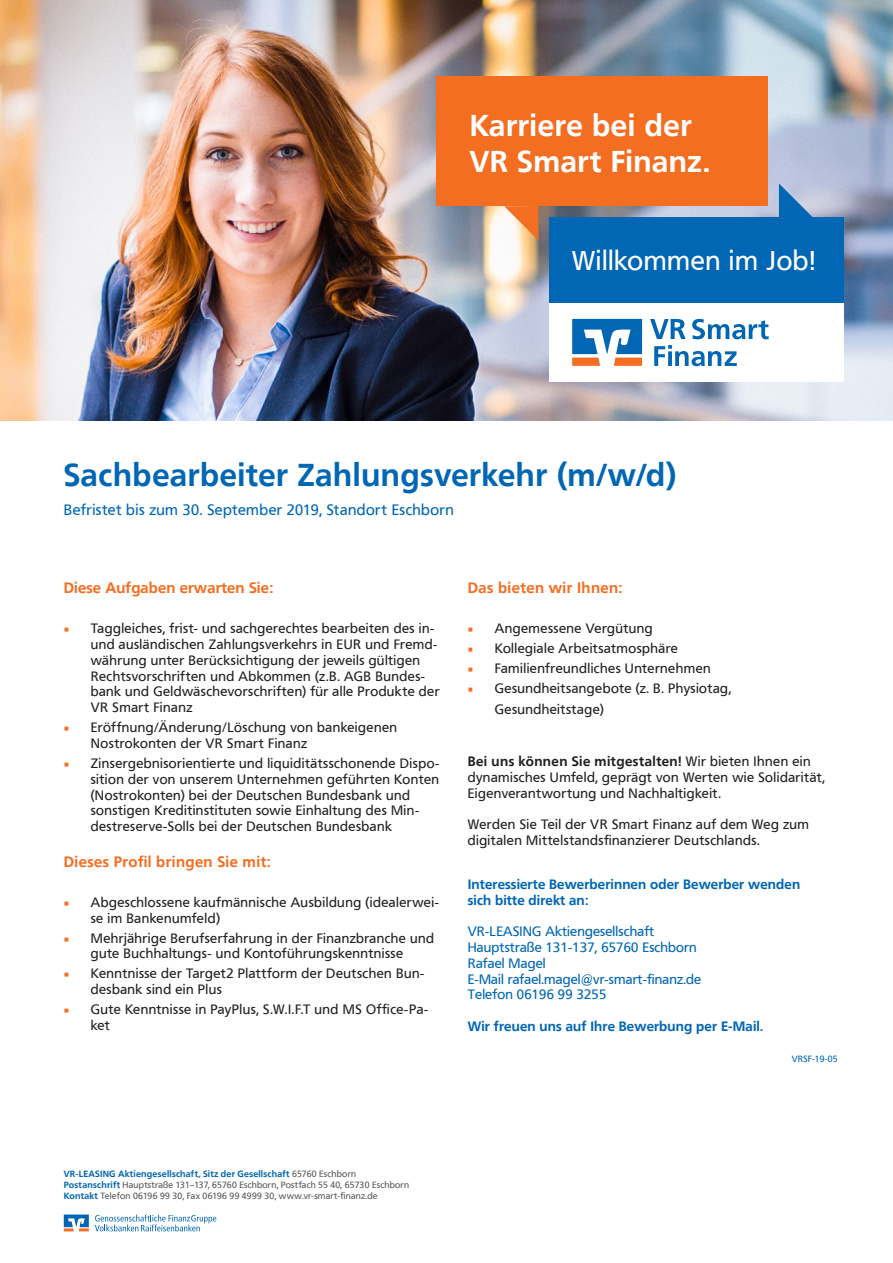
<style>
.page{position:relative;width:893px;height:1263px;background:#fff}
.page>*{position:absolute;margin:0;border:0;box-sizing:border-box;transform-origin:0 0}
.Überschrift___Zeile{font:700 31.5px "Frutiger VR";letter-spacing:.02em;color:#0166b3}
.t1{font:700 30px/36px "Frutiger VR";letter-spacing:.02em;color:#fff}
.t2{font:27px "Frutiger VR";letter-spacing:.02em;color:#fff}
.Text{font:700 15px "Frutiger VR";letter-spacing:.025em;color:#f36e21}
.Unter-Überschrift{font:15px "Frutiger VR";letter-spacing:.03em;color:#0166b3}
.Text-2{font:13.5px/15.8px "Frutiger VR";letter-spacing:.03em;color:#231f20}
.t3{font:13.5px "Frutiger VR";letter-spacing:.01em;color:#0166b3}
.t4{font:700 13.5px "Frutiger VR";letter-spacing:.01em;color:#0166b3}
.Impressum{font:9px "Frutiger VR";letter-spacing:.025em;color:#57585a}
.Impressum-2{font:700 9px "Frutiger VR";letter-spacing:.03em;color:#0166b3}
.t5{font:9px "Frutiger VR";letter-spacing:.01em;color:#0166b3}
.s1{font-family:"Minion Pro";color:#f36e21}
.s2{font-weight:700}
.s3{font-weight:400;color:#57585a}
.s4{font-weight:700;color:#0166b3}
</style>
<div class="page">
<svg style="left:95px;top:1214px;width:121px;height:17px"></svg>
<svg style="left:64px;top:1214px;width:25px;height:17px"></svg>
<img style="left:0;top:0;width:893px;height:421px">
<div style="left:436px;top:77px;width:331px;height:129px;background:#f36e21"></div>
<svg style="left:504px;top:206px;width:34px;height:34px"></svg>
<svg style="left:779px;top:183px;width:34px;height:35px"></svg>
<div style="left:550px;top:218px;width:294px;height:85px;background:#0166b3"></div>
<div style="left:550px;top:303px;width:294px;height:79px;background:#fff"></div>
<svg style="left:572px;top:318px;width:197px;height:49px"></svg>
<p class="t1" style="left:470px;top:108px;width:242px">Karriere bei der<br>VR Smart Finanz.</p>
<p class="t2" style="left:572px;top:245px;width:244px">Willkommen im Job!</p>
<p class="Überschrift___Zeile" style="left:64px;top:456px;width:614px">Sachbearbeiter Zahlungsverkehr (m/w/d)</p>
<p class="Unter-Überschrift" style="left:64px;top:500px;width:392px">Befristet bis zum 30. September 2019, Standort Eschborn</p>
<p class="Text" style="left:64px;top:579px;width:211px">Diese Aufgaben erwarten Sie:</p>
<p class="Text-2" style="left:91px;top:621px;width:350px;text-indent:-27px"><span class="s1">■</span> Taggleiches, frist- und sachgerechtes bearbeiten des in&shy;und ausländischen Zahlungsverkehrs in EUR und Fremd&shy;währung unter Berücksichtigung der jeweils gültigen Rechtsvorschriften und Abkommen (z.B. AGB Bundes&shy;bank und Geldwäschevorschriften) für alle Produkte der VR Smart Finanz</p>
<p class="Text-2" style="left:91px;top:720px;width:308px;text-indent:-27px"><span class="s1">■</span> Eröffnung/Änderung/Löschung von bankeigenen<br>Nostrokonten der VR Smart Finanz</p>
<p class="Text-2" style="left:91px;top:755px;width:350px;text-indent:-27px"><span class="s1">■</span> Zinsergebnisorientierte und liquiditätsschonende Dispo&shy;sition der von unserem Unternehmen geführten Konten (Nostrokonten) bei der Deutschen Bundesbank und sonstigen Kreditinstituten sowie Einhaltung des Min&shy;destreserve-Solls bei der Deutschen Bundesbank</p>
<p class="Text" style="left:64px;top:852px;width:208px">Dieses Profil bringen Sie mit:</p>
<p class="Text-2" style="left:91px;top:894px;width:350px;text-indent:-27px"><span class="s1">■</span> Abgeschlossene kaufmännische Ausbildung (idealerwei&shy;se im Bankenumfeld)</p>
<p class="Text-2" style="left:64px;top:930px;width:372px;text-align:center"><span class="s1">■</span> Mehrjährige Berufserfahrung in der Finanzbranche und gute Buchhaltungs- und Kontoführungskenntnisse</p>
<p class="Text-2" style="left:91px;top:966px;width:335px;text-indent:-27px"><span class="s1">■</span> Kenntnisse der Target2 Plattform der Deutschen Bun&shy;desbank sind ein Plus</p>
<p class="Text-2" style="left:91px;top:1001px;width:339px;text-indent:-27px"><span class="s1">■</span> Gute Kenntnisse in PayPlus, S.W.I.F.T und MS Office-Pa&shy;ket</p>
<p class="Text" style="left:468px;top:579px;width:156px">Das bieten wir Ihnen:</p>
<p class="Text-2" style="left:468px;top:621px;width:187px"><span class="s1">■</span> Angemessene Vergütung</p>
<p class="Text-2" style="left:468px;top:641px;width:212px"><span class="s1">■</span> Kollegiale Arbeitsatmosphäre</p>
<p class="Text-2" style="left:468px;top:661px;width:245px"><span class="s1">■</span> Familienfreundliches Unternehmen</p>
<p class="Text-2" style="left:495px;top:678px;width:238px;line-height:21px;text-indent:-27px"><span class="s1">■</span> Gesundheitsangebote (z. B. Physiotag,<br>Gesundheitstage)</p>
<p class="Text-2" style="left:468px;top:753px;width:359px"><span class="s2">Bei uns können Sie mitgestalten!</span> Wir bieten Ihnen ein dynamisches Umfeld, geprägt von Werten wie Solidarität,<br>Eigenverantwortung und Nachhaltigkeit.</p>
<p class="Text-2" style="left:468px;top:816px;width:343px">Werden Sie Teil der VR Smart Finanz auf dem Weg zum digitalen Mittelstandsfinanzierer Deutschlands.</p>
<p class="t4" style="left:468px;top:876px;width:334px">Interessierte Bewerberinnen oder Bewerber wenden</p>
<p class="t4" style="left:468px;top:892px;width:122px">sich bitte direkt an:</p>
<p class="t3" style="left:468px;top:924px;width:188px">VR-LEASING Aktiengesellschaft</p>
<p class="t3" style="left:468px;top:939px;width:231px">Hauptstraße 131-137, 65760 Eschborn</p>
<p class="t3" style="left:468px;top:955px;width:79px">Rafael Magel</p>
<p class="t3" style="left:468px;top:971px;width:235px">E-Mail rafael.magel@vr-smart-finanz.de</p>
<p class="t3" style="left:468px;top:987px;width:140px">Telefon 06196 99 3255</p>
<p class="t4" style="left:468px;top:1018px;width:297px">Wir freuen uns auf Ihre Bewerbung per E-Mail.</p>
<p class="t5" style="left:792px;top:1054px;width:47px">VRSF-19-05</p>
<p class="Impressum-2" style="left:64px;top:1168px;width:294px">VR-LEASING Aktiengesellschaft, Sitz der Gesellschaft <span class="s3">65760 Eschborn</span></p>
<p class="Impressum" style="left:64px;top:1179px;width:347px"><span class="s4">Postanschrift</span> Hauptstraße 131–137, 65760 Eschborn, Postfach 55 40, 65730 Eschborn</p>
<p class="Impressum" style="left:64px;top:1190px;width:315px"><span class="s4">Kontakt</span> Telefon 06196 99 30, Fax 06196 99 4999 30, www.vr-smart-finanz.de</p>
</div>
